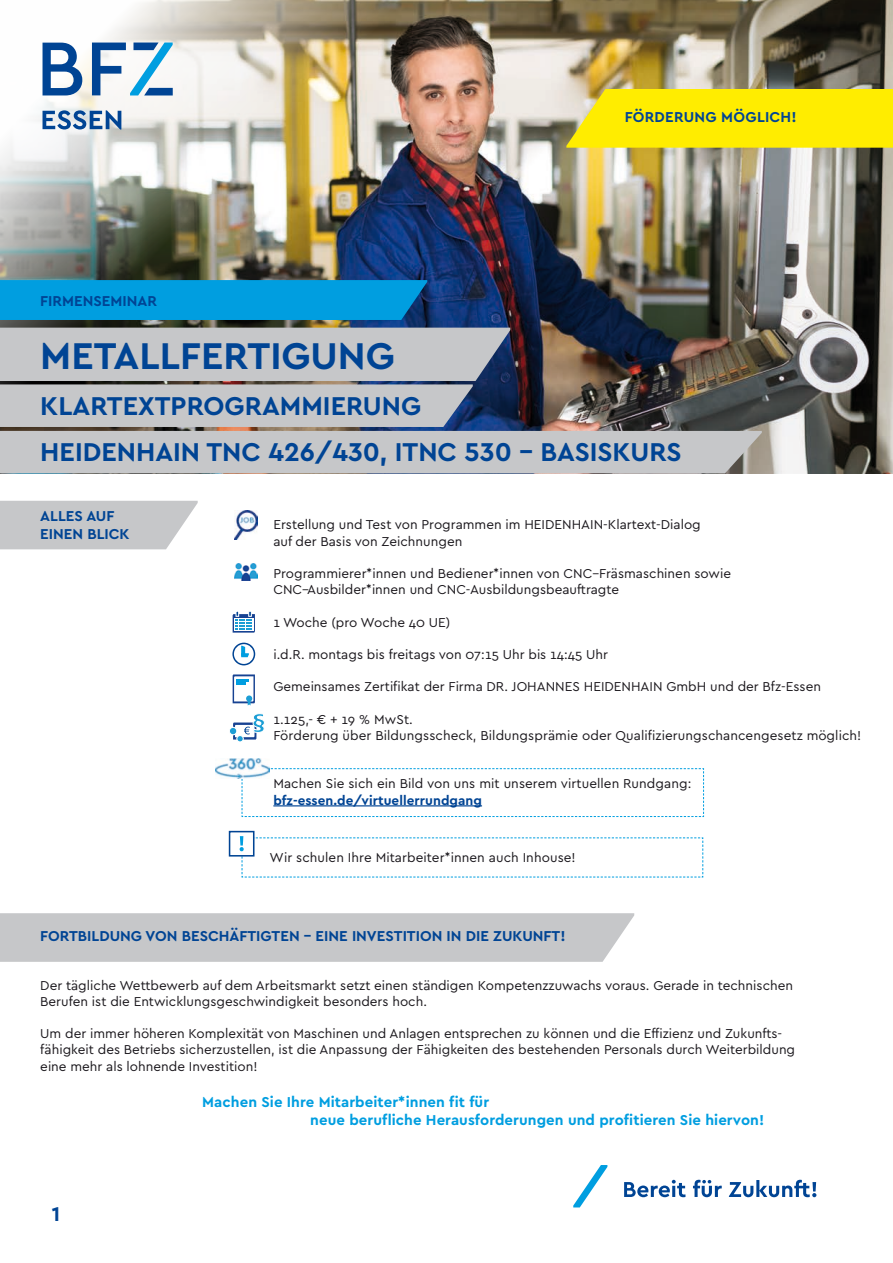
<style>
.page{position:relative;width:893px;height:1263px;background:#fff}
.page>*{position:absolute;margin:0;border:0;box-sizing:border-box;transform-origin:0 0}
.Bodytype_kleiner_Ein{font:700 39px "Cera Pro";color:#004494}
.Bodytype_kleiner_Ein-2{font:700 27px "Cera Pro";color:#004494}
.t1{font:700 21px "Cera Pro";color:#004494}
.Bodytype_9p{font:700 15px/18px "Cera Pro";letter-spacing:.005em;color:#009ee0}
.Bodytype_kleiner_Ein-3{font:700 15px/18px "Cera Pro";color:#004494}
.Bodytype_kleiner_Ein-4{font:700 15px "Cera Pro";letter-spacing:.02em;color:#004494}
.Bodytype{font:13.5px/16.2px "Cera Pro";color:#1a171c}
.Bodytype_9p-2{font:13.5px/16.2px "Cera Pro";letter-spacing:.005em;color:#1a171c}
.Bodytype_kleiner_Ein-5{font:13.5px/16.2px "Cera Pro";letter-spacing:.005em;color:#1a171c}
.s1{font-weight:700;color:#004494}
</style>
<div class="page">
<img style="left:0;top:0;width:893px;height:473px">
<svg style="left:566px;top:89px;width:327px;height:59px;background:#fbe90a"></svg>
<svg style="left:43px;top:43px;width:39px;height:52px"></svg>
<svg style="left:92px;top:43px;width:81px;height:52px"></svg>
<svg style="left:43px;top:110px;width:78px;height:20px"></svg>
<svg style="left:624px;top:1180px;width:192px;height:17px"></svg>
<svg style="left:573px;top:1165px;width:34px;height:42px"></svg>
<div style="left:0;top:913px;width:634px;height:49px;background:#c6c7c9"></div>
<svg style="left:0;top:501px;width:198px;height:48px;background:#cacbcd"></svg>
<svg style="left:233px;top:611px;width:22px;height:22px"></svg>
<svg style="left:232px;top:643px;width:23px;height:22px"></svg>
<div style="left:234px;top:644px;width:20px;height:20px;background:#fff;border-radius:50%"></div>
<svg style="left:241px;top:645px;width:8px;height:12px"></svg>
<svg style="left:233px;top:674px;width:22px;height:31px"></svg>
<div style="left:237px;top:735px;width:6px;height:7px;background:#1c9ed5;border-radius:50%"></div>
<div style="left:236px;top:735px;width:8px;height:7px;border:1px solid #fff;border-radius:50%"></div>
<div style="left:229px;top:727px;width:8px;height:8px;background:#1c9ed5;border-radius:50%"></div>
<div style="left:229px;top:727px;width:8px;height:8px;border:1px solid #fff;border-radius:50%"></div>
<svg style="left:233px;top:713px;width:32px;height:26px"></svg>
<div style="left:0;top:280px;width:427px;height:40px;background:#009ee0"></div>
<img style="left:234px;top:510px;width:23px;height:29px">
<img style="left:234px;top:563px;width:23px;height:18px">
<svg style="left:241px;top:768px;width:463px;height:49px"></svg>
<hr style="left:273px;top:805px;width:209px;height:1px;background:#004494">
<img style="left:216px;top:758px;width:54px;height:21px">
<svg style="left:240px;top:836px;width:463px;height:42px"></svg>
<div style="left:229px;top:831px;width:25px;height:25px;border:2px solid #004494"></div>
<svg style="left:0;top:328px;width:762px;height:145px;background:#a09fa2"></svg>
<p class="Bodytype_kleiner_Ein-3" style="left:40px;top:292px;width:118px">FIRMENSEMINAR</p>
<p class="Bodytype_kleiner_Ein-4" style="left:625px;top:107px;width:173px">FÖRDERUNG MÖGLICH!</p>
<p class="Bodytype_kleiner_Ein" style="left:40px;top:330px;width:356px">METALLFERTIGUNG</p>
<p class="Bodytype_kleiner_Ein-2" style="left:40px;top:388px;width:382px">KLARTEXTPROGRAMMIERUNG</p>
<p class="Bodytype_kleiner_Ein-2" style="left:40px;top:434px;width:643px">HEIDENHAIN TNC 426/430, ITNC 530 - BASISKURS</p>
<p class="Bodytype_kleiner_Ein-3" style="left:40px;top:507px;width:91px">ALLES AUF<br>EINEN BLICK</p>
<p class="Bodytype" style="left:273px;top:516px;width:429px">Erstellung und Test von Programmen im HEIDENHAIN-Klartext-Dialog auf der Basis von Zeichnungen</p>
<p class="Bodytype" style="left:273px;top:565px;width:459px">Programmierer*innen und Bediener*innen von CNC–Fräsmaschinen sowie</p>
<p class="Bodytype" style="left:273px;top:581px;width:347px">CNC–Ausbilder*innen und CNC-Ausbildungsbeauftragte</p>
<p class="Bodytype" style="left:273px;top:613px;width:179px">1 Woche (pro Woche 40 UE)</p>
<p class="Bodytype" style="left:273px;top:646px;width:336px">i.d.R. montags bis freitags von 07:15 Uhr bis 14:45 Uhr</p>
<p class="Bodytype" style="left:273px;top:678px;width:549px">Gemeinsames Zertifikat der Firma DR. JOHANNES HEIDENHAIN GmbH und der Bfz-Essen</p>
<p class="Bodytype_kleiner_Ein-5" style="left:273px;top:711px;width:589px">1.125,- € + 19 % MwSt.<br>Förderung über Bildungsscheck, Bildungsprämie oder Qualifizierungschancengesetz möglich!</p>
<p class="Bodytype_9p-2" style="left:273px;top:775px;width:419px">Machen Sie sich ein Bild von uns mit unserem virtuellen Rundgang: <span class="s1">bfz-essen.de/virtuellerrundgang</span></p>
<p class="Bodytype_9p-2" style="left:270px;top:848px;width:308px">Wir schulen Ihre Mitarbeiter*innen auch Inhouse!</p>
<p class="Bodytype_kleiner_Ein-3" style="left:40px;top:926px;width:527px">FORTBILDUNG VON BESCHÄFTIGTEN - EINE INVESTITION IN DIE ZUKUNFT!</p>
<p class="Bodytype" style="left:40px;top:976px;width:754px">Der tägliche Wettbewerb auf dem Arbeitsmarkt setzt einen ständigen Kompetenzzuwachs voraus. Gerade in technischen<br>Berufen ist die Entwicklungsgeschwindigkeit besonders hoch.</p>
<p class="Bodytype" style="left:40px;top:1025px;width:756px">Um der immer höheren Komplexität von Maschinen und Anlagen entsprechen zu können und die Effizienz und Zukunfts&shy;fähigkeit des Betriebs sicherzustellen, ist die Anpassung der Fähigkeiten des bestehenden Personals durch Weiterbildung eine mehr als lohnende Investition!</p>
<p class="Bodytype_9p" style="left:310px;top:1092px;width:455px;text-indent:-108px">Machen Sie Ihre Mitarbeiter*innen fit für<br>neue berufliche Herausforderungen und profitieren Sie hiervon!</p>
<p class="t1" style="left:52px;top:1200px;width:10px">1</p>
</div>
